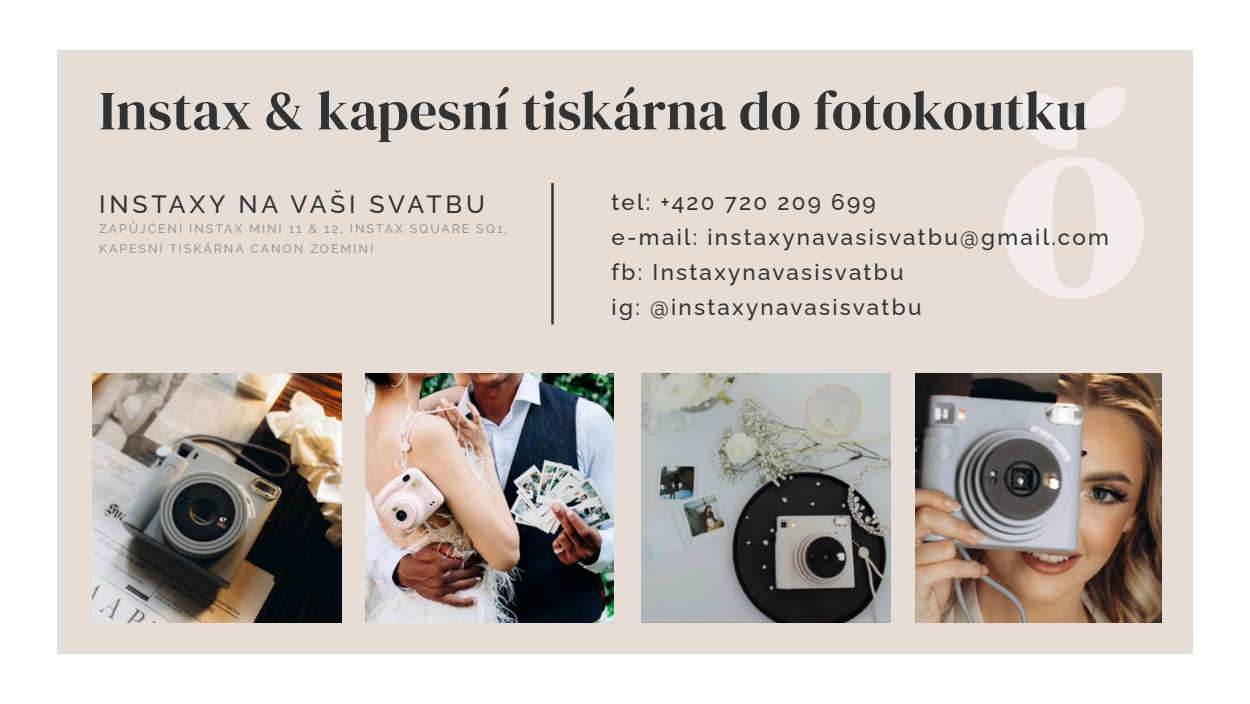
<style>
.page{position:relative;width:1250px;height:704px;background:#fff}
.page>*{position:absolute;margin:0;border:0;box-sizing:border-box;transform-origin:0 0}
.t1{font:55px "DM Serif Display";letter-spacing:.005em;color:#333}
.t2{font:500 25px "Raleway";letter-spacing:.15em;color:#333}
.t3{font:500 22.5px/35px "Raleway";letter-spacing:.1em;color:#333}
.t4{font:500 12.5px/20px "Raleway";letter-spacing:.15em;color:#999}
</style>
<div class="page">
<div style="left:57px;top:50px;width:1136px;height:603px;background:#e7ddd7"></div>
<svg style="left:1004px;top:87px;width:140px;height:212px"></svg>
<hr style="left:551px;top:183px;width:3px;height:141px;background:#333">
<img style="left:365px;top:373px;width:249px;height:249px">
<img style="left:915px;top:373px;width:247px;height:249px">
<img style="left:92px;top:373px;width:249px;height:249px">
<img style="left:642px;top:373px;width:249px;height:249px">
<h1 class="t1" style="left:99px;top:79px;width:990px">Instax &amp; kapesní tiskárna do fotokoutku</h1>
<p class="t2" style="left:99px;top:184px;width:387px">INSTAXY NA VAŠI SVATBU</p>
<p class="t4" style="left:99px;top:217px;width:409px">ZAPŮJČENÍ INSTAX MINI 11 &amp; 12, INSTAX SQUARE SQ1,<br>KAPESNÍ TISKÁRNA CANON ZOEMINI</p>
<p class="t3" style="left:612px;top:182px;width:499px">tel: +420 720 209 699<br>e-mail: instaxynavasisvatbu@gmail.com fb: Instaxynavasisvatbu<br>ig: @instaxynavasisvatbu</p>
</div>
